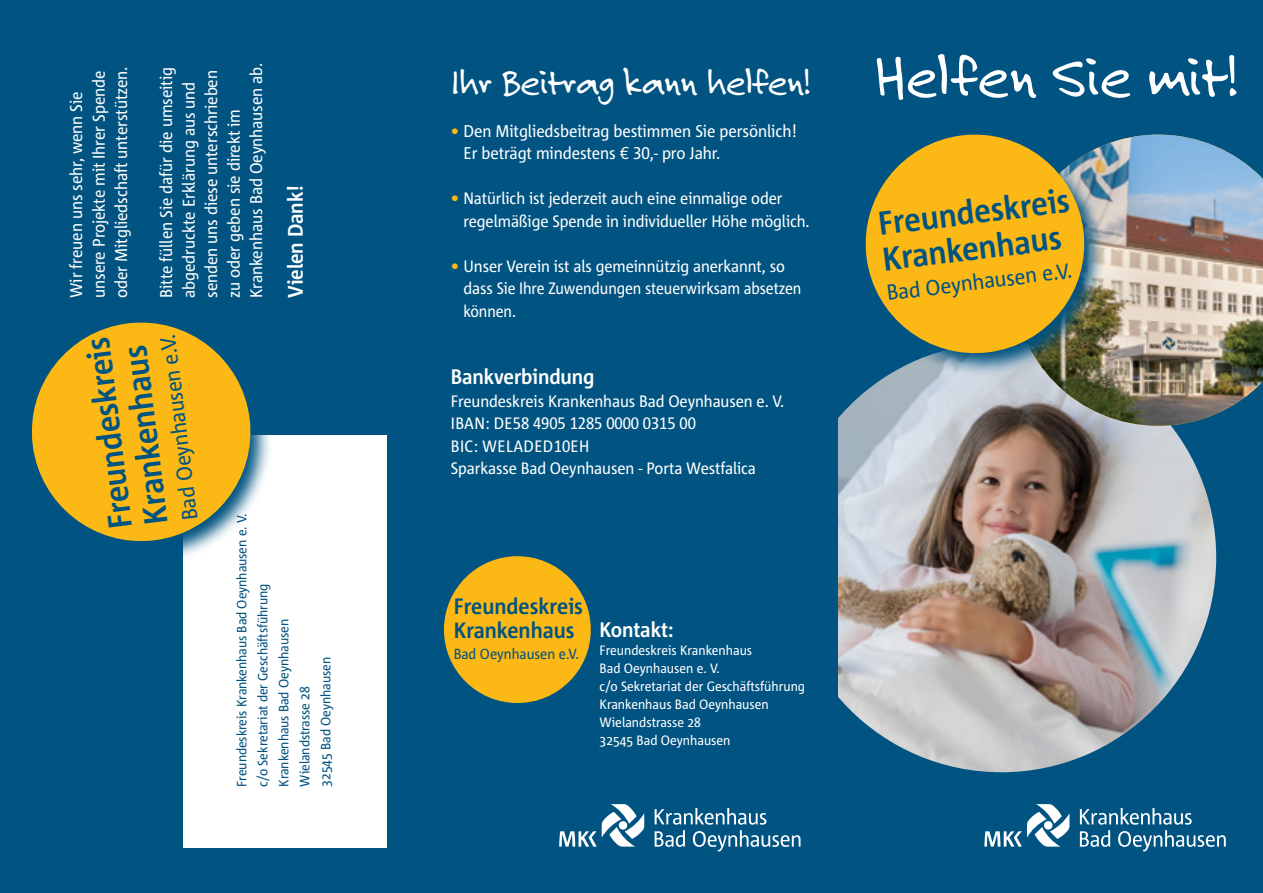
<style>
.page{position:relative;width:1263px;height:893px;background:#015381}
.page>*{position:absolute;margin:0;border:0;box-sizing:border-box;transform-origin:0 0}
.Tital{font:63px "Felt Tip Roman";letter-spacing:-.01em;color:#fff}
.Tital-2{font:39px "Felt Tip Roman";letter-spacing:-.02em;color:#fff}
.Tital-3{font:700 33px/36px "Corpid C1 s S Cd";color:#015381}
.Tital-4{font:700 22.2px/24.2px "Corpid C1 s S Cd";color:#015381}
.Tital-5{font:21.75px "Corpid C1 s S Cd";color:#015381}
.t1{font:700 21px "Corpid C1 s S Cd";letter-spacing:-.005em;color:#fff}
.t2{font:16.95px/22.5px "Corpid C1 s S Cd";letter-spacing:-.005em;color:#fff}
.t3{font:16.5px/22.5px "Corpid C1 s S Cd";letter-spacing:-.005em;color:#fff}
.Tital-6{font:14.55px "Corpid C1 s S Cd";color:#015381}
.t4{font:13.5px "Corpid C1 s S Cd";letter-spacing:-.005em;color:#015381}
.t5{font:13.5px/18px "Corpid C1 s S Cd";color:#fff}
.s1{font-family:"Frutiger";font-size:16.5px;color:#fcb814}
.s2{font-family:"Linotype Euro Font Ato F"}
.s3{font-family:"Frutiger";color:#fcb814}
</style>
<div class="page">
<div style="left:184px;top:435px;width:203px;height:412px;background:#fff"></div>
<svg style="left:984px;top:804px;width:85px;height:43px"></svg>
<svg style="left:1080px;top:808px;width:146px;height:43px"></svg>
<svg style="left:559px;top:804px;width:85px;height:43px"></svg>
<svg style="left:655px;top:808px;width:145px;height:43px"></svg>
<div style="left:444px;top:556px;width:147px;height:147px;background:#fcb814;border-radius:50%"></div>
<svg style="left:183px;top:435px;width:86px;height:130px"></svg>
<svg style="left:31px;top:322px;width:226px;height:226px;fill:#fcb814"></svg>
<img style="left:787px;top:343px;width:429px;height:429px;border-radius:215px">
<img style="left:1013px;top:135px;width:250px;height:291px">
<img style="left:885px;top:135px;width:221px;height:242px">
<svg style="left:865px;top:134px;width:226px;height:226px;fill:#fcb814"></svg>
<div style="left:773px;top:353px;width:65px;height:367px;background:#015381"></div>
<p class="t2" style="left:65px;top:298px;width:233px;rotate:-90deg">Wir freuen uns sehr, wenn Sie unsere Projekte mit Ihrer Spende oder Mitgliedschaft unterstützen.</p>
<p class="t2" style="left:155px;top:298px;width:232px;rotate:-90deg">Bitte füllen Sie dafür die umseitig abgedruckte Erklärung aus und senden uns diese unterschrieben</p>
<p class="t2" style="left:222px;top:298px;width:237px;rotate:-90deg">zu oder geben sie direkt im<br>Krankenhaus Bad Oeynhausen ab.</p>
<p class="t1" style="left:282px;top:298px;width:114px;rotate:-90deg">Vielen Dank!</p>
<p class="Tital-5" style="left:177px;top:522px;width:188px;rotate:-97deg">Bad Oeynhausen e.V.</p>
<p class="Tital-3" style="left:102px;top:531px;width:194px;rotate:-97deg">Freundeskreis<br>Krankenhaus</p>
<p class="t4" style="left:233px;top:787px;width:274px;rotate:-90deg">Freundeskreis Krankenhaus Bad Oeynhausen e. V.</p>
<p class="t4" style="left:254px;top:787px;width:205px;rotate:-90deg">c/o Sekretariat der Geschäftsführung</p>
<p class="t4" style="left:275px;top:787px;width:169px;rotate:-90deg">Krankenhaus Bad Oeynhausen</p>
<p class="t4" style="left:296px;top:787px;width:102px;rotate:-90deg">Wielandstrasse 28</p>
<p class="t4" style="left:317px;top:787px;width:131px;rotate:-90deg">32545 Bad Oeynhausen</p>
<p class="Tital-2" style="left:451px;top:58px;width:361px">Ihr Beitrag kann helfen!</p>
<p class="t2" style="left:463px;top:119px;width:335px;text-indent:-13px"><span class="s1">•</span> Den Mitgliedsbeitrag bestimmen Sie persönlich!<br>Er beträgt mindestens <span class="s2">F</span> 30,- pro Jahr.</p>
<p class="t3" style="left:463px;top:187px;width:348px;text-indent:-13px"><span class="s3">•</span> Natürlich ist jederzeit auch eine einmalige oder regelmäßige Spende in individueller Höhe möglich.</p>
<p class="t3" style="left:463px;top:254px;width:340px;text-indent:-13px"><span class="s3">•</span> Unser Verein ist als gemeinnützig anerkannt, so dass Sie Ihre Zuwendungen steuerwirksam absetzen können.</p>
<p class="t1" style="left:451px;top:364px;width:145px">Bankverbindung</p>
<p class="t3" style="left:451px;top:389px;width:335px">Freundeskreis Krankenhaus Bad Oeynhausen e. V.</p>
<p class="t3" style="left:451px;top:412px;width:247px">IBAN: DE58 4905 1285 0000 0315 00</p>
<p class="t3" style="left:451px;top:434px;width:140px">BIC: WELADED10EH</p>
<p class="t3" style="left:451px;top:457px;width:307px">Sparkasse Bad Oeynhausen - Porta Westfalica</p>
<p class="Tital-4" style="left:454px;top:594px;width:131px">Freundeskreis<br>Krankenhaus</p>
<p class="Tital-6" style="left:454px;top:644px;width:127px">Bad Oeynhausen e.V.</p>
<p class="t1" style="left:600px;top:617px;width:76px">Kontakt:</p>
<p class="t5" style="left:600px;top:641px;width:154px">Freundeskreis Krankenhaus<br>Bad Oeynhausen e. V.</p>
<p class="t5" style="left:600px;top:677px;width:207px">c/o Sekretariat der Geschäftsführung</p>
<p class="t5" style="left:600px;top:695px;width:171px">Krankenhaus Bad Oeynhausen</p>
<p class="t5" style="left:600px;top:713px;width:103px">Wielandstrasse 28</p>
<p class="t5" style="left:600px;top:731px;width:132px">32545 Bad Oeynhausen</p>
<p class="Tital" style="left:875px;top:39px;width:365px">Helfen Sie mit!</p>
<p class="Tital-3" style="left:876px;top:205px;width:194px;rotate:-7deg">Freundeskreis<br>Krankenhaus</p>
<p class="Tital-5" style="left:885px;top:279px;width:188px;rotate:-7deg">Bad Oeynhausen e.V.</p>
</div>
